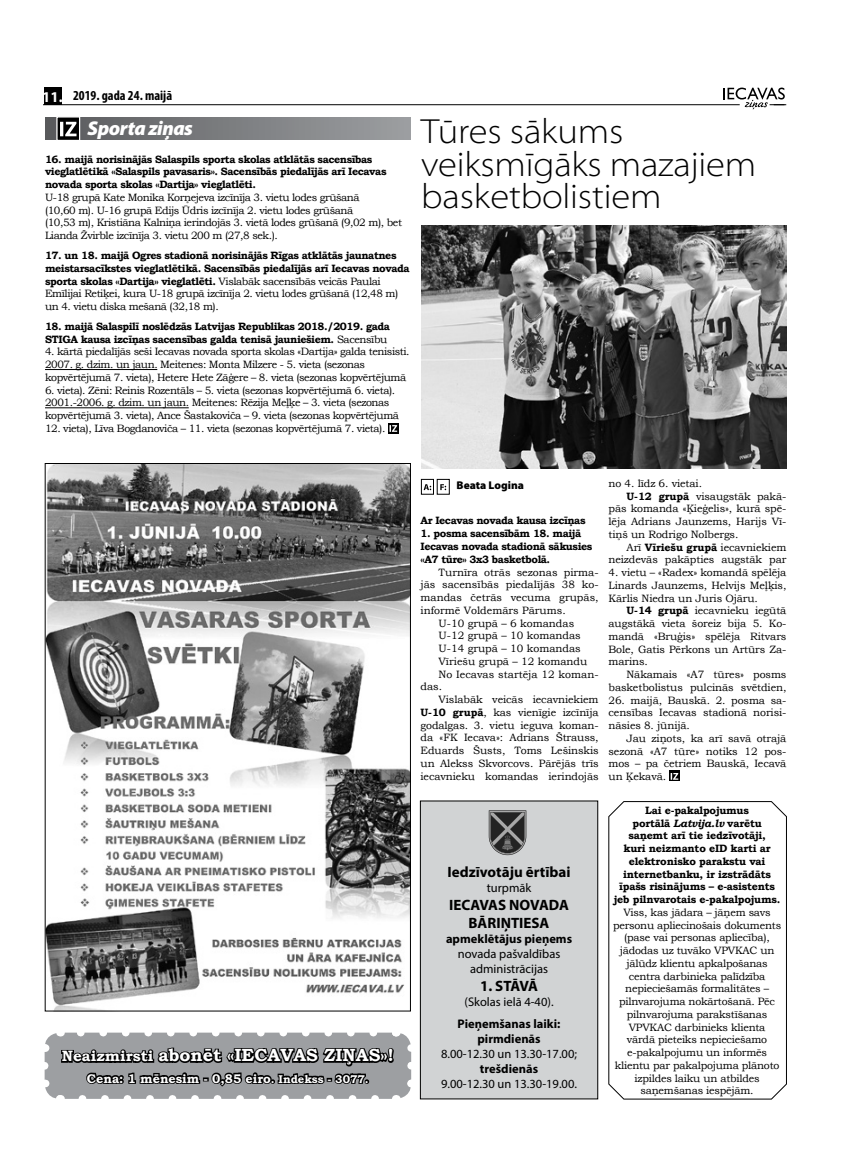
<style>
.page{position:relative;width:851px;height:1170px;background:#fff}
.page>*{position:absolute;margin:0;border:0;box-sizing:border-box;transform-origin:0 0}
.t1{font:300 semi-expanded 35px/32.5px "Myriad Pro";letter-spacing:-.005em;color:#000}
.t2{font:italic 900 20px "Myriad Pro";letter-spacing:-.025em;color:#fff}
.t3{font:700 17.5px "Bookman Old Style";color:#fff}
.t4{font:700 15px/18px "Myriad Pro";color:#000;text-align:center}
.t5{font:700 condensed 13.75px "Myriad Pro";color:#000}
.t6{font:12.5px/15px "Myriad Pro";color:#000;text-align:center}
.t7{font:700 12.5px/15px "Myriad Pro";color:#000;text-align:center}
.t8{font:700 12.5px "Bookman Old Style";color:#fff}
.t9{font:900 11.25px "Myriad Pro";color:#000}
.t10{font:10.62px/12.8px "Bookman Old Style";letter-spacing:-.02em;color:#000;text-align:justify}
.t11{font:10.62px/12.8px "Bookman Old Style";letter-spacing:-.04em;color:#000}
.t12{font:700 10.62px/12.8px "Bookman Old Style";letter-spacing:-.04em;color:#000}
.t13{font:10.62px "Bookman Old Style";color:#000}
.t14{font:700 10.62px/12.8px "Bookman Old Style";letter-spacing:-.02em;color:#000;text-align:center}
.s1{font-stretch:normal;font-size:15px;color:#fff}
.s2{font-weight:400}
.s3{font-size:15px}
.s4{font-size:11.25px}
.s5{font-weight:700}
.s6{font-style:italic}
</style>
<div class="page">
<hr style="left:44px;top:104px;width:695px;height:1px;background:#000">
<div style="left:44px;top:87px;width:17px;height:18px;background:#000"></div>
<svg style="left:723px;top:88px;width:63px;height:22px"></svg>
<div style="left:45px;top:118px;width:365px;height:22px;background:linear-gradient(to right,#595a5d,#9c9fa1)"></div>
<svg style="left:56px;top:117px;width:25px;height:23px"></svg>
<hr style="left:45px;top:369px;width:112px;height:1px;background:#000">
<hr style="left:45px;top:407px;width:144px;height:1px;background:#000">
<div style="left:388px;top:423px;width:10px;height:10px;background:#000"></div>
<svg style="left:389px;top:425px;width:8px;height:7px"></svg>
<img style="left:47px;top:465px;width:361px;height:544px">
<svg style="left:669px;top:770px;width:10px;height:11px"></svg>
<svg style="left:670px;top:773px;width:8px;height:6px"></svg>
<img style="left:421px;top:225px;width:365px;height:243px">
<svg style="left:423px;top:484px;width:8px;height:6px"></svg>
<div style="left:421px;top:479px;width:12px;height:15px;border:1px solid #000"></div>
<svg style="left:440px;top:484px;width:6px;height:6px"></svg>
<svg style="left:608px;top:801px;width:179px;height:298px"></svg>
<div style="left:420px;top:800px;width:177px;height:298px;background:#d1d3d4"></div>
<div style="left:420px;top:800px;width:177px;height:298px;border:1px solid #000"></div>
<svg style="left:488px;top:810px;width:38px;height:45px;background:#5c5d5d"></svg>
<svg style="left:44px;top:1032px;width:368px;height:67px;background:#7d7e80"></svg>
<p class="t5" style="left:42px;top:87px;width:131px"><span class="s1">11.</span> 2019. gada 24. maijā</p>
<h2 class="t2" style="left:88px;top:117px;width:107px">Sporta ziņas</h2>
<p class="t12" style="left:45px;top:152px;width:343px">16. maijā norisinājās Salaspils sporta skolas atklātās sacensības vieglatlētikā «Salaspils pavasaris». Sacensībās piedalījās arī Iecavas novada sporta skolas «Dartija» vieglatlēti.</p>
<p class="t11" style="left:45px;top:191px;width:358px">U-18 grupā Kate Monika Korņejeva izcīnīja 3. vietu lodes grūšanā<br>(10,60 m). U-16 grupā Edijs Ūdris izcīnīja 2. vietu lodes grūšanā<br>(10,53 m), Kristiāna Kalniņa ierindojās 3. vietā lodes grūšanā (9,02 m), bet Lianda Žvirble izcīnīja 3. vietu 200 m (27,8 sek.).</p>
<p class="t12" style="left:45px;top:249px;width:366px">17. un 18. maijā Ogres stadionā norisinājās Rīgas atklātās jaunatnes meistarsacīkstes vieglatlētikā. Sacensībās piedalījās arī Iecavas novada sporta skolas «Dartija» vieglatlēti. <span class="s2">Vislabāk sacensībās veicās Paulai Emīlijai Retiķei, kura U-18 grupā izcīnīja 2. vietu lodes grūšanā (12,48 m) un 4. vietu diska mešanā (32,18 m).</span></p>
<p class="t12" style="left:45px;top:320px;width:346px">18. maijā Salaspilī noslēdzās Latvijas Republikas 2018./2019. gada<br>STIGA kausa izcīņas sacensības galda tenisā jauniešiem. <span class="s2">Sacensību</span></p>
<p class="t11" style="left:45px;top:345px;width:366px">4. kārtā piedalījās seši Iecavas novada sporta skolas «Dartija» galda tenisisti.<br>2007. g. dzim. un jaun. Meitenes: Monta Milzere - 5. vieta (sezonas kopvērtējumā 7. vieta), Hetere Hete Zāģere – 8. vieta (sezonas kopvērtējumā</p>
<p class="t11" style="left:45px;top:384px;width:355px">6. vieta). Zēni: Reinis Rozentāls – 5. vieta (sezonas kopvērtējumā 6. vieta).<br>2001.-2006. g. dzim. un jaun. Meitenes: Rēzija Meļķe – 3. vieta (sezonas kopvērtējumā 3. vieta), Ance Šastakoviča – 9. vieta (sezonas kopvērtējumā</p>
<p class="t11" style="left:45px;top:422px;width:342px">12. vieta), Līva Bogdanoviča – 11. vieta (sezonas kopvērtējumā 7. vieta).</p>
<h1 class="t1" style="left:421px;top:116px;width:336px">Tūres sākums veiksmīgāks mazajiem basketbolistiem</h1>
<h3 class="t3" style="left:62px;top:1042px;width:334px"><span class="s3">Neaizmirsti</span> abonēt «IECAVAS ZIŅAS»!</h3>
<p class="t8" style="left:87px;top:1069px;width:283px">Cena: 1 mēnesim - 0,85 eiro<span class="s4">. Indekss - 3077.</span></p>
<p class="t9" style="left:456px;top:479px;width:69px">Beata Logina</p>
<p class="t12" style="left:420px;top:514px;width:166px">Ar Iecavas novada kausa izcīņas</p>
<p class="t12" style="left:420px;top:527px;width:173px">1. posma sacensībām 18. maijā<br>Iecavas novada stadionā sākusies «A7 tūre» 3x3 basketbolā.</p>
<p class="t13" style="left:438px;top:565px;width:161px">Turnīra otrās sezonas pirma-</p>
<p class="t13" style="left:420px;top:577px;width:179px">jās sacensībās piedalījās 38 ko-</p>
<p class="t13" style="left:420px;top:590px;width:179px">mandas četrās vecuma grupās,</p>
<p class="t13" style="left:420px;top:603px;width:147px">informē Voldemārs Pārums.</p>
<p class="t13" style="left:438px;top:616px;width:137px">U-10 grupā – 6 komandas</p>
<p class="t13" style="left:438px;top:628px;width:144px">U-12 grupā – 10 komandas</p>
<p class="t13" style="left:438px;top:641px;width:144px">U-14 grupā – 10 komandas</p>
<p class="t13" style="left:438px;top:654px;width:150px">Vīriešu grupā – 12 komandu</p>
<p class="t13" style="left:438px;top:667px;width:161px">No Iecavas startēja 12 koman-</p>
<p class="t10" style="left:420px;top:680px;width:23px">das.</p>
<p class="t10" style="left:438px;top:693px;width:161px">Vislabāk veicās iecavniekiem</p>
<p class="t10" style="left:420px;top:705px;width:179px"><span class="s5">U-10 grupā</span>, kas vienīgie izcīnīja</p>
<p class="t10" style="left:420px;top:718px;width:179px">godalgas. 3. vietu ieguva koman-</p>
<p class="t10" style="left:420px;top:731px;width:179px">da «FK Iecava»: Adrians Štrauss,</p>
<p class="t10" style="left:420px;top:744px;width:179px">Eduards Šusts, Toms Lešinskis</p>
<p class="t10" style="left:420px;top:756px;width:179px">un Alekss Skvorcovs. Pārējās trīs</p>
<p class="t10" style="left:420px;top:769px;width:179px">iecavnieku komandas ierindojās</p>
<h3 class="t4" style="left:447px;top:862px;width:124px">Iedzīvotāju ērtībai</h3>
<p class="t6" style="left:486px;top:880px;width:46px">turpmāk</p>
<h3 class="t4" style="left:449px;top:895px;width:121px">IECAVAS NOVADA<br>BĀRIŅTIESA</h3>
<p class="t7" style="left:446px;top:930px;width:128px">apmeklētājus pieņems</p>
<p class="t6" style="left:457px;top:946px;width:104px">novada pašvaldības administrācijas</p>
<h3 class="t4" style="left:480px;top:976px;width:60px">1. STĀVĀ</h3>
<p class="t6" style="left:464px;top:994px;width:91px">(Skolas ielā 4-40).</p>
<p class="t7" style="left:457px;top:1015px;width:104px">Pieņemšanas laiki: pirmdienās</p>
<p class="t6" style="left:441px;top:1046px;width:137px">8.00-12.30 un 13.30-17.00;</p>
<p class="t7" style="left:480px;top:1060px;width:60px">trešdienās</p>
<p class="t6" style="left:441px;top:1076px;width:137px">9.00-12.30 un 13.30-19.00.</p>
<p class="t10" style="left:608px;top:477px;width:95px">no 4. līdz 6. vietai.</p>
<p class="t10" style="left:626px;top:489px;width:161px"><span class="s5">U-12 grupā</span> visaugstāk pakā-</p>
<p class="t10" style="left:608px;top:502px;width:179px">pās komanda «Ķieģelis», kurā spē-</p>
<p class="t10" style="left:608px;top:515px;width:179px">lēja Adrians Jaunzems, Harijs Vī-</p>
<p class="t10" style="left:608px;top:528px;width:131px">tiņš un Rodrigo Nolbergs.</p>
<p class="t10" style="left:626px;top:540px;width:161px">Arī <span class="s5">Vīriešu grupā</span> iecavniekiem</p>
<p class="t10" style="left:608px;top:553px;width:179px">neizdevās pakāpties augstāk par</p>
<p class="t10" style="left:608px;top:566px;width:179px">4. vietu – «Radex» komandā spēlēja Linards Jaunzems, Helvijs Meļķis, Kārlis Niedra un Juris Ojāru.</p>
<p class="t10" style="left:608px;top:604px;width:179px;text-indent:18px"><span class="s5">U-14 grupā</span> iecavnieku iegūtā augstākā vieta šoreiz bija 5. Ko&shy;mandā «Bruģis» spēlēja Ritvars Bole, Gatis Pērkons un Artūrs Za&shy;marins.</p>
<p class="t10" style="left:608px;top:668px;width:179px;text-align:right">Nākamais «A7 tūres» posms basketbolistus pulcinās svētdien,</p>
<p class="t10" style="left:608px;top:693px;width:179px">26. maijā, Bauskā. 2. posma sa&shy;censības Iecavas stadionā norisi&shy;nāsies 8. jūnijā.</p>
<p class="t10" style="left:608px;top:732px;width:179px;text-indent:18px">Jau ziņots, ka arī savā otrajā sezonā «A7 tūre» notiks 12 pos&shy;mos – pa četriem Bauskā, Iecavā un Ķekavā.</p>
<p class="t14" style="left:613px;top:803px;width:168px">Lai e-pakalpojumus<br>portālā <span class="s6">Latvija.lv</span> varētu saņemt arī tie iedzīvotāji,<br>kuri neizmanto eID karti ar elektronisko parakstu vai internetbanku, ir izstrādāts īpašs risinājums – e-asistents jeb pilnvarotais e-pakalpojums.</p>
<p class="t10" style="left:613px;top:905px;width:170px;text-align:center">Viss, kas jādara – jāņem savs personu apliecinošais dokuments (pase vai personas apliecība), jādodas uz tuvāko VPVKAC un jālūdz klientu apkalpošanas centra darbinieka palīdzība nepieciešamās formalitātes – pilnvarojuma nokārtošanā. Pēc pilnvarojuma parakstīšanas<br>VPVKAC darbinieks klienta<br>vārdā pieteiks nepieciešamo e-pakalpojumu un informēs klientu par pakalpojuma plānoto izpildes laiku un atbildes saņemšanas iespējām.</p>
</div>
